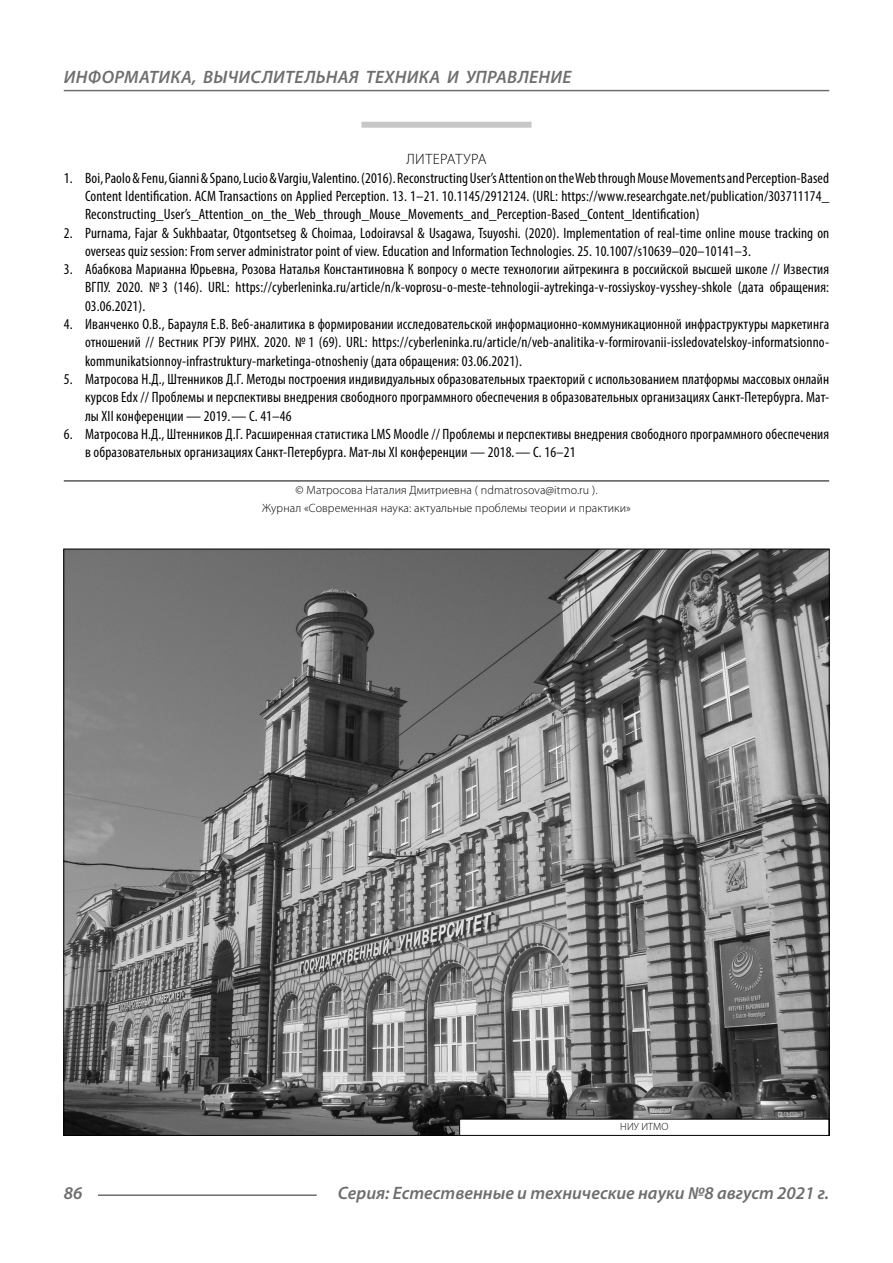
<style>
.page{position:relative;width:893px;height:1263px;background:#fff}
.page>*{position:absolute;margin:0;border:0;box-sizing:border-box;transform-origin:0 0}
.t1{font:italic 600 18px "Myriad Pro";color:#6e6e6e}
.t2{font:condensed 15px/18.3px "Myriad Pro";letter-spacing:.01em;color:#000;text-align:justify}
.Literature{font:300 15px "Myriad Pro";letter-spacing:.03em;color:#000}
.Copy{font:300 12px/18.3px "Myriad Pro";letter-spacing:.01em;color:#000;text-align:center}
.Author-doc{font:300 10.5px "Myriad Pro";letter-spacing:.01em;color:#000}
</style>
<div class="page">
<div style="left:361px;top:122px;width:170px;height:6px;background:#c7c7c7"></div>
<hr style="left:64px;top:480px;width:765px;height:1px;background:#000">
<img style="left:65px;top:551px;width:763px;height:583px">
<div style="left:460px;top:1119px;width:369px;height:16px;background:#fff"></div>
<div style="left:459px;top:1119px;width:370px;height:17px;border:1px solid #000"></div>
<hr style="left:98px;top:1194px;width:219px;height:2px;background:#6e6e6e">
<hr style="left:64px;top:90px;width:765px;height:1px;background:#6e6e6e">
<p class="t1" style="left:64px;top:66px;width:25px">Информатика</p>
<p class="t1" style="left:192px;top:66px;width:59px">, вычислител</p>
<p class="t1" style="left:316px;top:66px;width:23px">ьная</p>
<p class="t1" style="left:366px;top:66px;width:12px">техника</p>
<p class="t1" style="left:447px;top:66px;width:41px">и управление</p>
<p class="Literature" style="left:406px;top:150px;width:82px">ЛИТЕРАТУРА</p>
<p class="t2" style="left:85px;top:168px;width:746px;text-indent:-21px">1. Boi, Paolo &amp; Fenu, Gianni &amp; Spano, Lucio &amp; Vargiu, Valentino. (2016). Reconstructing User’s Attention on the Web through Mouse Movements and Perception-Based Content Identification. ACM Transactions on Applied Perception. 13. 1–21. 10.1145/2912124. (URL: https://www.researchgate.net/publication/303711174_ Reconstructing_User’s_Attention_on_the_Web_through_Mouse_Movements_and_Perception-Based_Content_Identification)</p>
<p class="t2" style="left:85px;top:223px;width:746px;text-indent:-21px">2. Purnama, Fajar &amp; Sukhbaatar, Otgontsetseg &amp; Choimaa, Lodoiravsal &amp; Usagawa, Tsuyoshi. (2020). Implementation of real-time online mouse tracking on overseas quiz session: From server administrator point of view. Education and Information Technologies. 25. 10.1007/s10639–020–10141–3.</p>
<p class="t2" style="left:85px;top:260px;width:746px;text-indent:-21px">3. Абабкова Марианна Юрьевна, Розова Наталья Константиновна К вопросу о месте технологии айтрекинга в российской высшей школе // Известия ВГПУ. 2020. № 3 (146). URL: https://cyberleninka.ru/article/n/k-voprosu-o-meste-tehnologii-aytrekinga-v-rossiyskoy-vysshey-shkole (дата обращения:<br>03.06.2021).</p>
<p class="t2" style="left:85px;top:315px;width:746px;text-indent:-21px">4. Иванченко О.В., Барауля Е.В. Веб-аналитика в формировании исследовательской информационно-коммуникационной инфраструктуры маркетинга отношений // Вестник РГЭУ РИНХ. 2020. № 1 (69). URL: https://cyberleninka.ru/article/n/veb-analitika-v-formirovanii-issledovatelskoy-informatsionno&shy;kommunikatsionnoy-infrastruktury-marketinga-otnosheniy (дата обращения: 03.06.2021).</p>
<p class="t2" style="left:85px;top:370px;width:746px;text-indent:-21px">5. Матросова Н.Д., Штенников Д.Г. Методы построения индивидуальных образовательных траекторий с использованием платформы массовых онлайн курсов Edx // Проблемы и перспективы внедрения свободного программного обеспечения в образовательных организациях Санкт-Петербурга. Мат&shy;лы XII конференции — 2019.— С. 41–46</p>
<p class="t2" style="left:85px;top:425px;width:746px;text-indent:-21px">6. Матросова Н.Д., Штенников Д.Г. Расширенная статистика LMS Moodle // Проблемы и перспективы внедрения свободного программного обеспечения в образовательных организациях Санкт-Петербурга. Мат-лы XI конференции — 2018.— С. 16–21</p>
<p class="Copy" style="left:262px;top:481px;width:370px">© Матросова Наталия Дмитриевна ( ndmatrosova@itmo.ru ).<br>Журнал «Современная наука: актуальные проблемы теории и практики»</p>
<p class="Author-doc" style="left:620px;top:1120px;width:50px">НИУ ИТМО</p>
<p class="t1" style="left:64px;top:1182px;width:20px">86</p>
<p class="t1" style="left:338px;top:1182px;width:493px">Серия: Естественные и технические науки №8 август 2021 г.</p>
</div>
